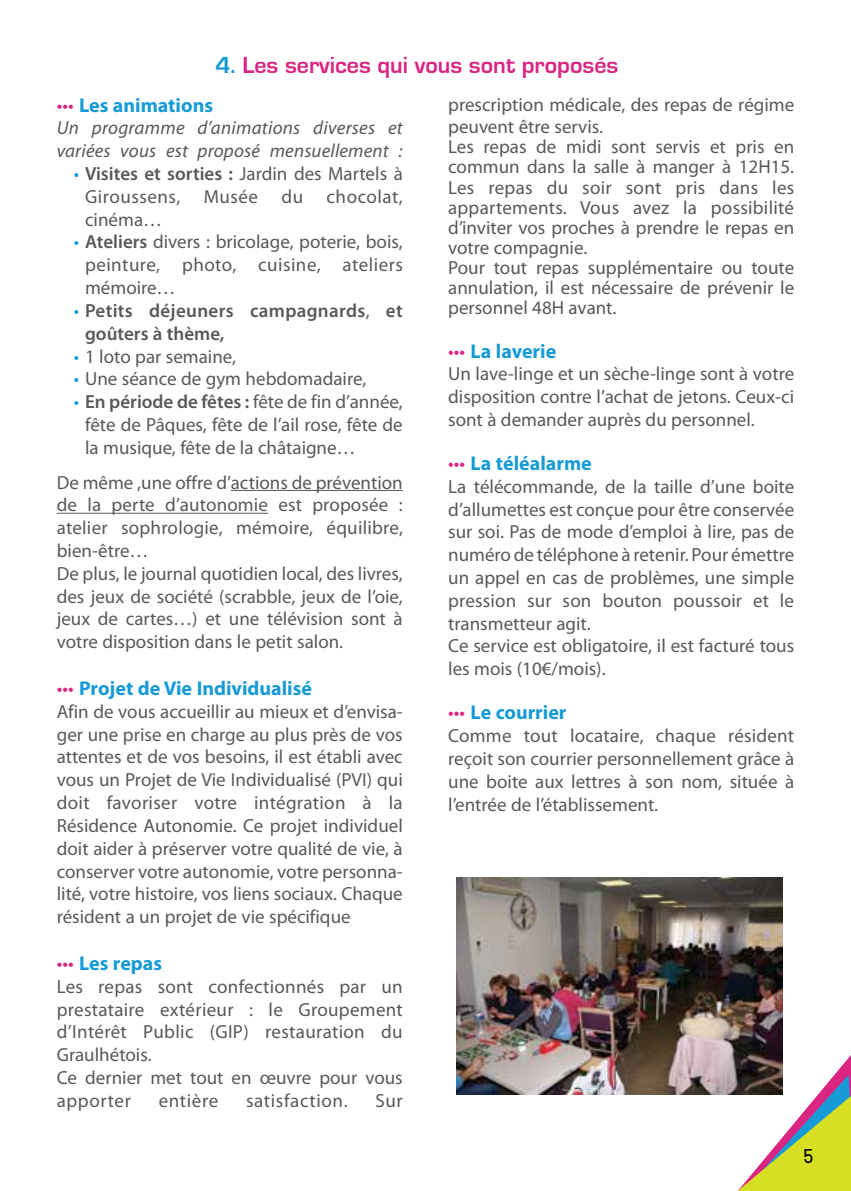
<style>
.page{position:relative;width:851px;height:1191px;background:#fff}
.page>*{position:absolute;margin:0;border:0;box-sizing:border-box;transform-origin:0 0}
.t1{font:700 24px "Eurostile";color:#da2582}
.t2{font:700 20px "Myriad Pro";color:#179bd7}
.t3{font:500 20px "Circula";color:#000}
.t4{font:19px/22.8px "Myriad Pro";color:#58595b;text-align:justify}
.t5{font:italic 19px/22.8px "Myriad Pro";letter-spacing:.01em;color:#58595b}
.t6{font:600 19px/22.8px "Myriad Pro";letter-spacing:.015em;color:#58595b}
.t7{font:19px "Myriad Pro";letter-spacing:.035em;color:#58595b}
.s1{color:#179bd7}
.s2{font-weight:400;color:#da2582}
.s3{font-weight:600}
.s4{font-weight:400;color:#179bd7}
.s5{font-weight:400}
</style>
<div class="page">
<svg style="left:720px;top:1054px;width:130px;height:137px"></svg>
<hr style="left:231px;top:490px;width:172px;height:1px;background:#58595b">
<hr style="left:57px;top:513px;width:211px;height:1px;background:#58595b">
<img style="left:456px;top:877px;width:326px;height:217px">
<p class="t1" style="left:215px;top:52px;width:404px"><span class="s1">4.</span> Les services qui vous sont proposés</p>
<p class="t2" style="left:57px;top:94px;width:158px"><span class="s2">•••</span> Les animations</p>
<p class="t5" style="left:57px;top:116px;width:347px">Un programme d’animations diverses et variées vous est proposé mensuellement :</p>
<p class="t4" style="left:85px;top:162px;width:319px;text-indent:-11px"><span class="s1">•</span> <span class="s3">Visites et sorties :</span> Jardin des Martels à Giroussens, Musée du chocolat, cinéma…</p>
<p class="t4" style="left:85px;top:230px;width:319px;text-indent:-11px"><span class="s1">•</span> <span class="s3">Ateliers</span> divers : bricolage, poterie, bois, peinture, photo, cuisine, ateliers mémoire…</p>
<p class="t6" style="left:85px;top:299px;width:319px;text-indent:-11px"><span class="s4">•</span> Petits déjeuners campagnards<span class="s5">,</span> et goûters à thème,</p>
<p class="t4" style="left:74px;top:344px;width:164px"><span class="s1">•</span> 1 loto par semaine,</p>
<p class="t4" style="left:74px;top:367px;width:294px"><span class="s1">•</span> Une séance de gym hebdomadaire,</p>
<p class="t4" style="left:85px;top:390px;width:319px;text-indent:-11px"><span class="s1">•</span> <span class="s3">En période de fêtes :</span> fête de fin d’année, fête de Pâques, fête de l’ail rose, fête de la musique, fête de la châtaigne…</p>
<p class="t4" style="left:57px;top:470px;width:347px;text-align:left">De même ,une offre d’actions de prévention de la perte d’autonomie est proposée : atelier sophrologie, mémoire, équilibre, bien-être…<br>De plus, le journal quotidien local, des livres, des jeux de société (scrabble, jeux de l’oie, jeux de cartes…) et une télévision sont à votre disposition dans le petit salon.</p>
<p class="t2" style="left:57px;top:677px;width:257px"><span class="s2">•••</span> Projet de Vie Individualisé</p>
<p class="t4" style="left:57px;top:700px;width:347px">Afin de vous accueillir au mieux et d’envisa&shy;ger une prise en charge au plus près de vos attentes et de vos besoins, il est établi avec vous un Projet de Vie Individualisé (PVI) qui doit favoriser votre intégration à la Résidence Autonomie. Ce projet individuel doit aider à préserver votre qualité de vie, à conserver votre autonomie, votre personna&shy;lité, votre histoire, vos liens sociaux. Chaque résident a un projet de vie spécifique</p>
<p class="t2" style="left:57px;top:952px;width:107px"><span class="s2">•••</span> Les repas</p>
<p class="t4" style="left:57px;top:974px;width:347px;text-align:left">Les repas sont confectionnés par un prestataire extérieur : le Groupement d’Intérêt Public (GIP) restauration du<br>Graulhétois.<br>Ce dernier met tout en œuvre pour vous apporter</p>
<p class="t7" style="left:159px;top:1088px;width:61px">entière</p>
<p class="t7" style="left:246px;top:1088px;width:103px">satisfaction.</p>
<p class="t4" style="left:375px;top:1088px;width:29px">Sur</p>
<p class="t4" style="left:448px;top:93px;width:347px">prescription médicale, des repas de régime peuvent être servis.</p>
<p class="t4" style="left:448px;top:137px;width:347px;line-height:20px;text-align:left">Les repas de midi sont servis et pris en commun dans la salle à manger à 12H15.<br>Les repas du soir sont pris dans les appartements. Vous avez la possibilité d’inviter vos proches à prendre le repas en votre compagnie.<br>Pour tout repas supplémentaire ou toute annulation, il est nécessaire de prévenir le personnel 48H avant.</p>
<p class="t2" style="left:448px;top:339px;width:110px"><span class="s2">•••</span> La laverie</p>
<p class="t4" style="left:448px;top:362px;width:347px">Un lave-linge et un sèche-linge sont à votre disposition contre l’achat de jetons. Ceux-ci sont à demander auprès du personnel.</p>
<p class="t2" style="left:448px;top:452px;width:145px"><span class="s2">•••</span> La téléalarme</p>
<p class="t4" style="left:448px;top:475px;width:347px;text-align:left">La télécommande, de la taille d’une boite d’allumettes est conçue pour être conservée sur soi. Pas de mode d’emploi à lire, pas de numéro de téléphone à retenir. Pour émettre un appel en cas de problèmes, une simple pression sur son bouton poussoir et le transmetteur agit.<br>Ce service est obligatoire, il est facturé tous les mois (10€/mois).</p>
<p class="t2" style="left:448px;top:701px;width:120px"><span class="s2">•••</span> Le courrier</p>
<p class="t4" style="left:448px;top:724px;width:347px">Comme tout locataire, chaque résident reçoit son courrier personnellement grâce à une boite aux lettres à son nom, située à l’entrée de l’établissement.</p>
<p class="t3" style="left:803px;top:1143px;width:11px">5</p>
</div>
